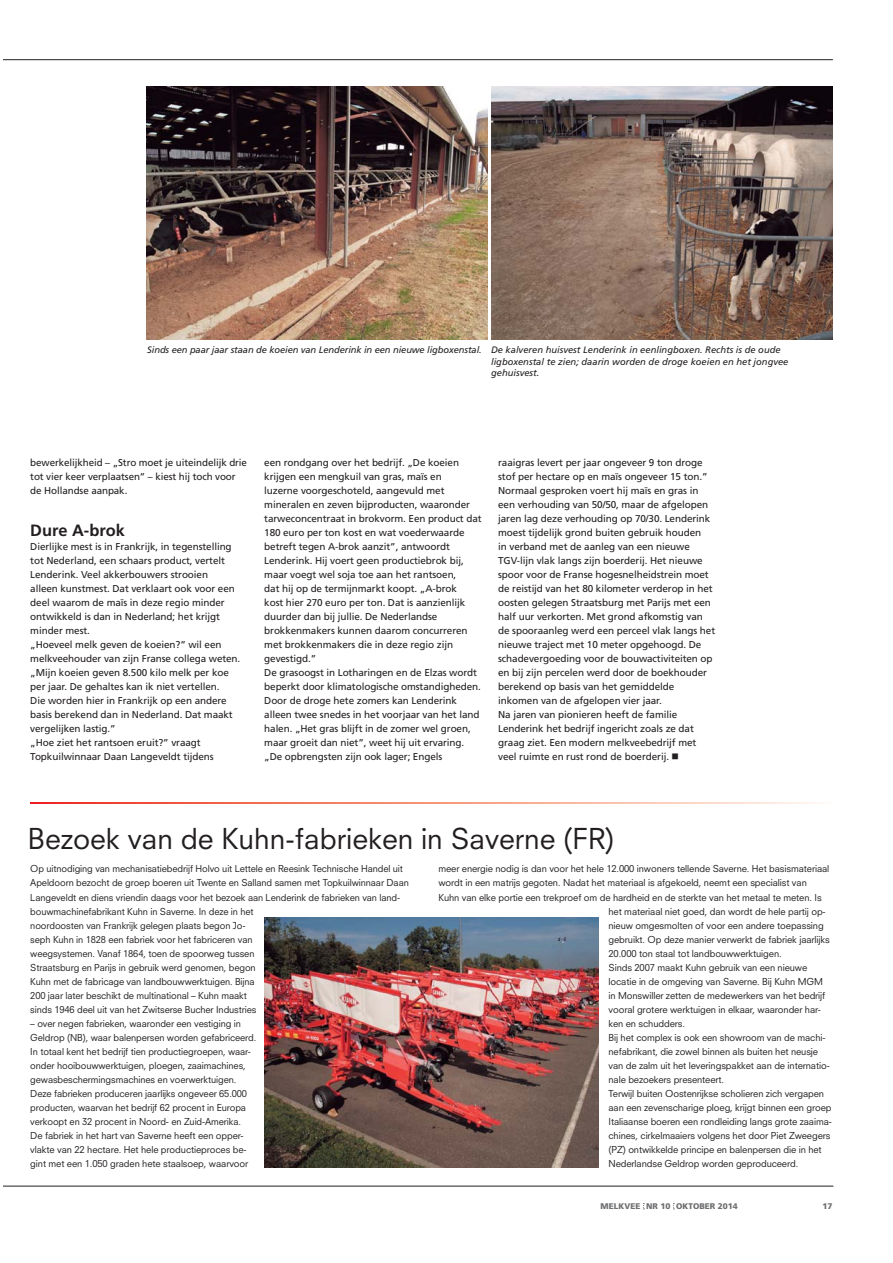
<style>
.page{position:relative;width:893px;height:1263px;background:#fff}
.page>*{position:absolute;margin:0;border:0;box-sizing:border-box;transform-origin:0 0}
.t1{font:28.05px "Neuzeit SLT Std";color:#231f20}
.t2{font:700 16.35px "Frutiger LT Std";color:#231f20}
.t3{font:9.9px/14.1px "Frutiger LT Std";letter-spacing:-.01em;color:#231f20}
.t4{font:9.3px/14.1px "Neuzeit SLT Std";letter-spacing:-.01em;color:#231f20}
.t5{font:italic 9.3px/11.2px "Frutiger LT Std";color:#231f20}
.t6{font:900 8.25px "Frutiger LT Std";color:#6d6e70}
</style>
<div class="page">
<hr style="left:4px;top:59px;width:829px;height:1px;background:#231f20">
<hr style="left:4px;top:1186px;width:829px;height:1px;background:#231f20">
<img style="left:491px;top:87px;width:341px;height:252px">
<img style="left:147px;top:87px;width:340px;height:252px">
<img style="left:264px;top:917px;width:334px;height:251px">
<svg style="left:30px;top:802px;width:790px;height:1px"></svg>
<p class="t5" style="left:491px;top:345px;width:299px;text-indent:-344px">Sinds een paar jaar staan de koeien van Lenderink in een nieuwe ligboxenstal. De kalveren huisvest Lenderink in eenlingboxen. Rechts is de oude ligboxenstal te zien; daarin worden de droge koeien en het jongvee gehuisvest.</p>
<p class="t3" style="left:30px;top:456px;width:218px">bewerkelijkheid – „Stro moet je uiteindelijk drie tot vier keer verplaatsen” – kiest hij toch voor de Hollandse aanpak.</p>
<h2 class="t2" style="left:30px;top:523px;width:96px">Dure A-brok</h2>
<p class="t3" style="left:30px;top:540px;width:212px">Dierlijke mest is in Frankrijk, in tegenstelling tot Nederland, een schaars product, vertelt Lenderink. Veel akkerbouwers strooien<br>alleen kunstmest. Dat verklaart ook voor een deel waarom de maïs in deze regio minder ontwikkeld is dan in Nederland; het krijgt minder mest.<br>„Hoeveel melk geven de koeien?” wil een melkveehouder van zijn Franse collega weten. „Mijn koeien geven 8.500 kilo melk per koe per jaar. De gehaltes kan ik niet vertellen.<br>Die worden hier in Frankrijk op een andere basis berekend dan in Nederland. Dat maakt vergelijken lastig.”<br>„Hoe ziet het rantsoen eruit?” vraagt Topkuilwinnaar Daan Langeveldt tijdens</p>
<p class="t3" style="left:264px;top:456px;width:219px">een rondgang over het bedrijf. „De koeien krijgen een mengkuil van gras, maïs en<br>luzerne voorgeschoteld, aangevuld met mineralen en zeven bijproducten, waaronder tarweconcentraat in brokvorm. Een product dat 180 euro per ton kost en wat voederwaarde betreft tegen A-brok aanzit”, antwoordt Lenderink. Hij voert geen productiebrok bij, maar voegt wel soja toe aan het rantsoen,<br>dat hij op de termijnmarkt koopt. „A-brok<br>kost hier 270 euro per ton. Dat is aanzienlijk duurder dan bij jullie. De Nederlandse brokkenmakers kunnen daarom concurreren met brokkenmakers die in deze regio zijn gevestigd.”<br>De grasoogst in Lotharingen en de Elzas wordt beperkt door klimatologische omstandigheden.<br>Door de droge hete zomers kan Lenderink alleen twee snedes in het voorjaar van het land halen. „Het gras blijft in de zomer wel groen, maar groeit dan niet”, weet hij uit ervaring. „De opbrengsten zijn ook lager; Engels</p>
<p class="t3" style="left:498px;top:456px;width:219px">raaigras levert per jaar ongeveer 9 ton droge stof per hectare op en maïs ongeveer 15 ton.” Normaal gesproken voert hij maïs en gras in een verhouding van 50/50, maar de afgelopen jaren lag deze verhouding op 70/30. Lenderink moest tijdelijk grond buiten gebruik houden<br>in verband met de aanleg van een nieuwe TGV-lijn vlak langs zijn boerderij. Het nieuwe spoor voor de Franse hogesnelheidstrein moet de reistijd van het 80 kilometer verderop in het oosten gelegen Straatsburg met Parijs met een half uur verkorten. Met grond afkomstig van de spooraanleg werd een perceel vlak langs het nieuwe traject met 10 meter opgehoogd. De schadevergoeding voor de bouwactiviteiten op en bij zijn percelen werd door de boekhouder berekend op basis van het gemiddelde inkomen van de afgelopen vier jaar.<br>Na jaren van pionieren heeft de familie Lenderink het bedrijf ingericht zoals ze dat graag ziet. Een modern melkveebedrijf met veel ruimte en rust rond de boerderij.</p>
<h1 class="t1" style="left:28px;top:827px;width:588px">Bezoek van de Kuhn-fabrieken in Saverne (FR)</h1>
<p class="t4" style="left:30px;top:863px;width:380px">Op uitnodiging van mechanisatiebedrijf Holvo uit Lettele en Reesink Technische Handel uit Apeldoorn bezocht de groep boeren uit Twente en Salland samen met Topkuilwinnaar Daan Langeveldt en diens vriendin daags voor het bezoek aan Lenderink de fabrieken van land&shy;bouwmachinefabrikant Kuhn in Saverne. In deze in het<br>noordoosten van Frankrijk gelegen plaats begon Jo-<br>seph Kuhn in 1828 een fabriek voor het fabriceren van<br>weegsystemen. Vanaf 1864, toen de spoorweg tussen<br>Straatsburg en Parijs in gebruik werd genomen, begon<br>Kuhn met de fabricage van landbouwwerktuigen. Bijna<br>200 jaar later beschikt de multinational – Kuhn maakt<br>sinds 1946 deel uit van het Zwitserse Bucher Industries</p>
<p class="t4" style="left:30px;top:1017px;width:227px">– over negen fabrieken, waaronder een vestiging in Geldrop (NB), waar balenpersen worden gefabriceerd.<br>In totaal kent het bedrijf tien productiegroepen, waar&shy;onder hooibouwwerktuigen, ploegen, zaaimachines, gewasbeschermingsmachines en voerwerktuigen.<br>Deze fabrieken produceren jaarlijks ongeveer 65.000 producten, waarvan het bedrijf 62 procent in Europa verkoopt en 32 procent in Noord- en Zuid-Amerika.<br>De fabriek in het hart van Saverne heeft een opper&shy;vlakte van 22 hectare. Het hele productieproces be&shy;gint met een 1.050 graden hete staalsoep, waarvoor</p>
<p class="t4" style="left:438px;top:863px;width:392px">meer energie nodig is dan voor het hele 12.000 inwoners tellende Saverne. Het basismateriaal</p>
<p class="t4" style="left:438px;top:877px;width:370px">wordt in een matrijs gegoten. Nadat het materiaal is afgekoeld, neemt een specialist van</p>
<p class="t4" style="left:438px;top:891px;width:385px">Kuhn van elke portie een trekproef om de hardheid en de sterkte van het metaal te meten. Is</p>
<p class="t4" style="left:608px;top:905px;width:219px">het materiaal niet goed, dan wordt de hele partij op-</p>
<p class="t4" style="left:608px;top:919px;width:217px">nieuw omgesmolten of voor een andere toepassing</p>
<p class="t4" style="left:608px;top:933px;width:223px">gebruikt. Op deze manier verwerkt de fabriek jaarlijks</p>
<p class="t4" style="left:608px;top:947px;width:175px">20.000 ton staal tot landbouwwerktuigen.</p>
<p class="t4" style="left:608px;top:961px;width:200px">Sinds 2007 maakt Kuhn gebruik van een nieuwe</p>
<p class="t4" style="left:608px;top:975px;width:216px">locatie in de omgeving van Saverne. Bij Kuhn MGM</p>
<p class="t4" style="left:608px;top:989px;width:218px">in Monswiller zetten de medewerkers van het bedrijf</p>
<p class="t4" style="left:608px;top:1003px;width:214px">vooral grotere werktuigen in elkaar, waaronder har-</p>
<p class="t4" style="left:608px;top:1017px;width:78px">ken en schudders.</p>
<p class="t4" style="left:608px;top:1031px;width:219px">Bij het complex is ook een showroom van de machi-</p>
<p class="t4" style="left:608px;top:1045px;width:211px">nefabrikant, die zowel binnen als buiten het neusje</p>
<p class="t4" style="left:608px;top:1059px;width:223px">van de zalm uit het leveringspakket aan de internatio-</p>
<p class="t4" style="left:608px;top:1073px;width:117px">nale bezoekers presenteert.</p>
<p class="t4" style="left:608px;top:1087px;width:217px">Terwijl buiten Oostenrijkse scholieren zich vergapen</p>
<p class="t4" style="left:608px;top:1101px;width:224px">aan een zevenscharige ploeg, krijgt binnen een groep</p>
<p class="t4" style="left:608px;top:1115px;width:225px">Italiaanse boeren een rondleiding langs grote zaaima-</p>
<p class="t4" style="left:608px;top:1129px;width:223px">chines, cirkelmaaiers volgens het door Piet Zweegers</p>
<p class="t4" style="left:608px;top:1143px;width:215px">(PZ) ontwikkelde principe en balenpersen die in het</p>
<p class="t4" style="left:608px;top:1157px;width:191px">Nederlandse Geldrop worden geproduceerd.</p>
<p class="t6" style="left:600px;top:1203px;width:139px">MELKVEE NR 10 OKTOBER 2014</p>
<p class="t6" style="left:822px;top:1203px;width:12px">17</p>
</div>
